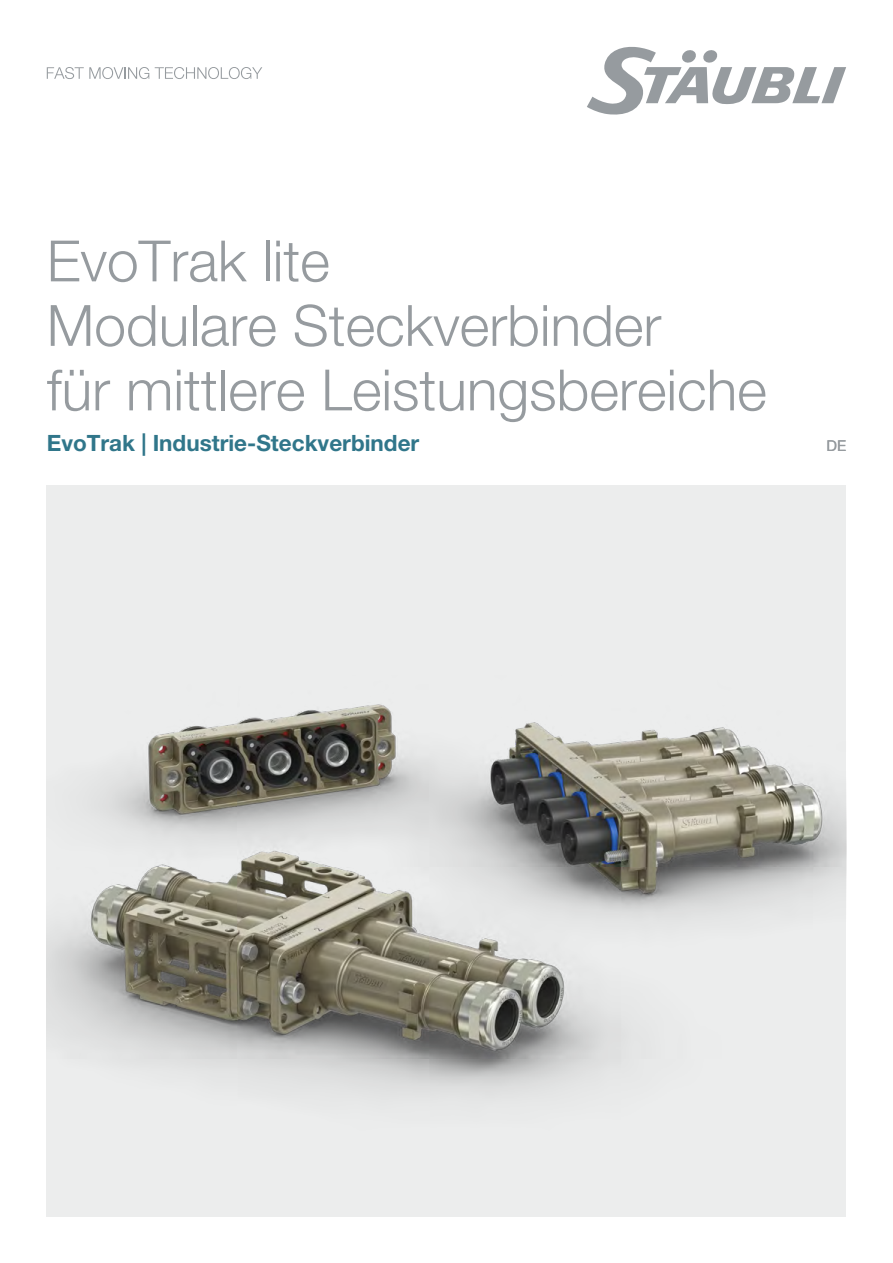
<style>
.page{position:relative;width:893px;height:1263px;background:#fff}
.page>*{position:absolute;margin:0;border:0;box-sizing:border-box;transform-origin:0 0}
.Headline_Title_neutral{font:300 57px/64.5px "Helvetica Neue LTW1 G";color:#969b9f}
.Subline_Title_neutral{font:700 22.5px "Helvetica Neue LTW1 G";color:#30768a}
.Language_Indication{font:15px "Helvetica Neue LTW1 G";color:#969b9f}
</style>
<div class="page">
<svg style="left:587px;top:47px;width:259px;height:68px"></svg>
<svg style="left:47px;top:67px;width:102px;height:12px"></svg>
<svg style="left:155px;top:67px;width:107px;height:12px"></svg>
<img style="left:47px;top:485px;width:799px;height:731px">
<p class="Headline_Title_neutral" style="left:47px;top:229px;width:285px">EvoTrak lite</p>
<p class="Headline_Title_neutral" style="left:47px;top:293px;width:721px">Modulare Steckverbinder<br>für mittlere Leistungsbereiche</p>
<p class="Subline_Title_neutral" style="left:47px;top:429px;width:374px">EvoTrak | Industrie-Steckverbinder</p>
<p class="Language_Indication" style="left:826px;top:436px;width:21px">DE</p>
</div>
